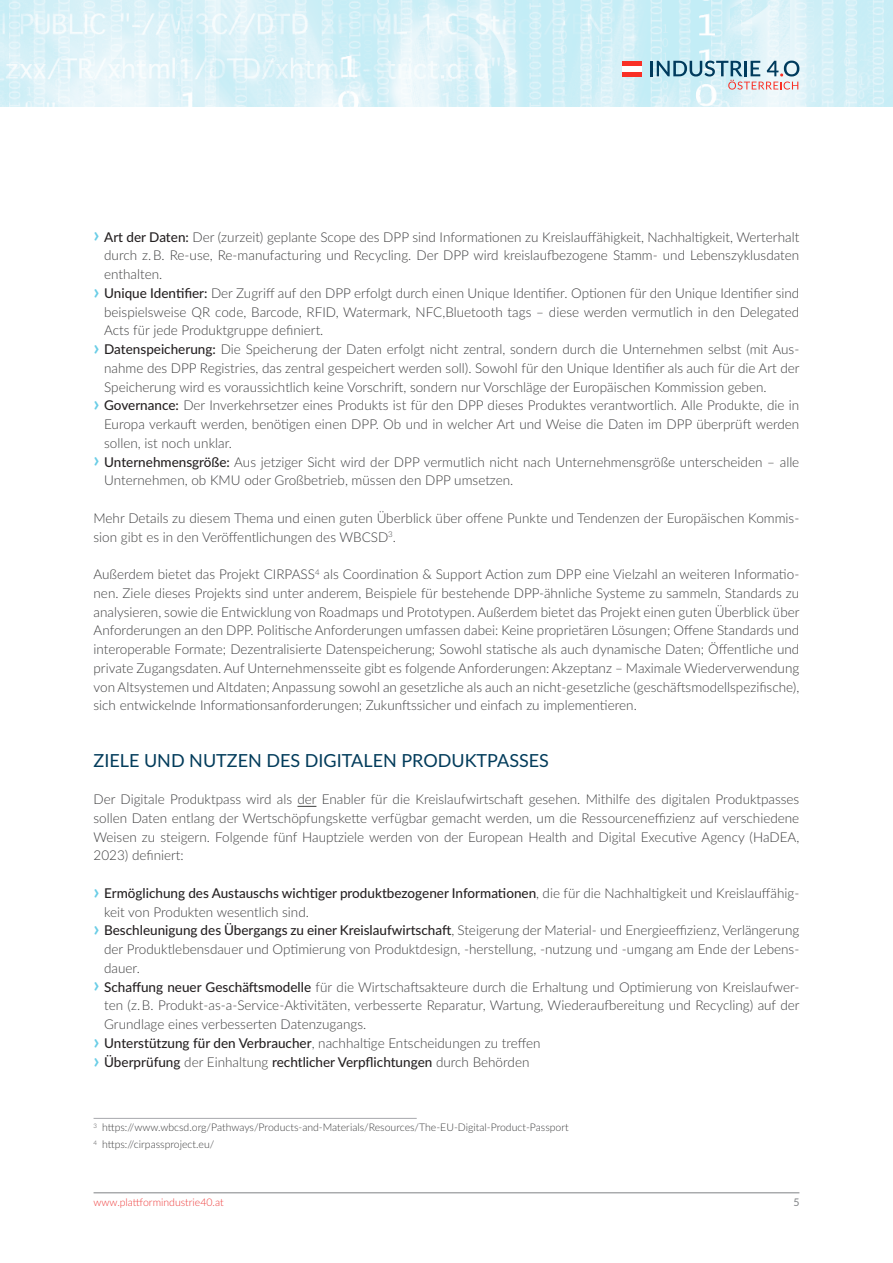
<style>
.page{position:relative;width:893px;height:1263px;background:#fff}
.page>*{position:absolute;margin:0;border:0;box-sizing:border-box;transform-origin:0 0}
.t1{font:18px "Lato";color:#033c5b}
.t2{font:300 13.5px/18.8px "Lato";color:#3e3e3f;text-align:justify}
.t3{font:500 13.5px "Lato";color:#231f20}
.t4{font:300 10.5px/16.8px "Lato";color:#3e3e3f}
.t5{font:300 10.5px "Lato";color:#ee3d3c}
.t6{font:10.5px "Lato";color:#808285}
.s1{font-weight:700;font-size:21px;color:#6acde6}
.s2{font-weight:500;color:#231f20}
.s3{font-weight:300;color:#3e3e3f}
</style>
<div class="page">
<img style="left:0;top:0;width:893px;height:106px">
<hr style="left:94px;top:1192px;width:705px;height:1px;background:#808285">
<hr style="left:650px;top:61px;width:3px;height:15px;background:#003b5d">
<svg style="left:657px;top:61px;width:142px;height:29px"></svg>
<div style="left:623px;top:61px;width:19px;height:5px;background:#f93026"></div>
<div style="left:623px;top:71px;width:19px;height:5px;background:#f93026"></div>
<div style="left:623px;top:66px;width:19px;height:5px;background:#fff"></div>
<svg style="left:297px;top:806px;width:19px;height:1px"></svg>
<hr style="left:94px;top:1118px;width:323px;height:1px;background:#a8a9ad">
<p class="t2" style="left:94px;top:227px;width:707px"><span class="s1">›</span> <span class="s2">Art der Daten:</span> Der (zurzeit) geplante Scope des DPP sind Informationen zu Kreislauffähigkeit, Nachhaltigkeit, Werterhalt</p>
<p class="t2" style="left:104px;top:246px;width:697px">durch z. B. Re-use, Re-manufacturing und Recycling. Der DPP wird kreislaufbezogene Stamm- und Lebenszyklusdaten</p>
<p class="t2" style="left:104px;top:265px;width:60px">enthalten.</p>
<p class="t2" style="left:94px;top:283px;width:707px"><span class="s1">›</span> <span class="s2">Unique Identifier:</span> Der Zugriff auf den DPP erfolgt durch einen Unique Identifier. Optionen für den Unique Identifier sind</p>
<p class="t2" style="left:104px;top:302px;width:697px">beispielsweise QR code, Barcode, RFID, Watermark, NFC,Bluetooth tags – diese werden vermutlich in den Delegated</p>
<p class="t2" style="left:104px;top:321px;width:221px">Acts für jede Produktgruppe definiert.</p>
<p class="t2" style="left:94px;top:339px;width:707px"><span class="s1">›</span> <span class="s2">Datenspeicherung:</span> Die Speicherung der Daten erfolgt nicht zentral, sondern durch die Unternehmen selbst (mit Aus-</p>
<p class="t2" style="left:104px;top:358px;width:697px">nahme des DPP Registries, das zentral gespeichert werden soll). Sowohl für den Unique Identifier als auch für die Art der</p>
<p class="t2" style="left:104px;top:377px;width:664px">Speicherung wird es voraussichtlich keine Vorschrift, sondern nur Vorschläge der Europäischen Kommission geben.</p>
<p class="t2" style="left:94px;top:396px;width:707px"><span class="s1">›</span> <span class="s2">Governance:</span> Der Inverkehrsetzer eines Produkts ist für den DPP dieses Produktes verantwortlich. Alle Produkte, die in</p>
<p class="t2" style="left:104px;top:414px;width:697px">Europa verkauft werden, benötigen einen DPP. Ob und in welcher Art und Weise die Daten im DPP überprüft werden</p>
<p class="t2" style="left:104px;top:433px;width:129px">sollen, ist noch unklar.</p>
<p class="t2" style="left:94px;top:452px;width:707px"><span class="s1">›</span> <span class="s2">Unternehmensgröße:</span> Aus jetziger Sicht wird der DPP vermutlich nicht nach Unternehmensgröße unterscheiden – alle</p>
<p class="t2" style="left:104px;top:471px;width:411px">Unternehmen, ob KMU oder Großbetrieb, müssen den DPP umsetzen.</p>
<p class="t2" style="left:94px;top:508px;width:707px">Mehr Details zu diesem Thema und einen guten Überblick über offene Punkte und Tendenzen der Europäischen Kommis&shy;sion gibt es in den Veröffentlichungen des WBCSD<sup>3</sup>.</p>
<p class="t2" style="left:94px;top:564px;width:708px">Außerdem bietet das Projekt CIRPASS<sup>4</sup> als Coordination &amp; Support Action zum DPP eine Vielzahl an weiteren Informatio&shy;nen. Ziele dieses Projekts sind unter anderem, Beispiele für bestehende DPP-ähnliche Systeme zu sammeln, Standards zu analysieren, sowie die Entwicklung von Roadmaps und Prototypen. Außerdem bietet das Projekt einen guten Überblick über Anforderungen an den DPP. Politische Anforderungen umfassen dabei: Keine proprietären Lösungen; Offene Standards und interoperable Formate; Dezentralisierte Datenspeicherung; Sowohl statische als auch dynamische Daten; Öffentliche und private Zugangsdaten. Auf Unternehmensseite gibt es folgende Anforderungen: Akzeptanz – Maximale Wiederverwendung von Altsystemen und Altdaten; Anpassung sowohl an gesetzliche als auch an nicht-gesetzliche (geschäftsmodellspezifische), sich entwickelnde Informationsanforderungen; Zukunftssicher und einfach zu implementieren.</p>
<h1 class="t1" style="left:94px;top:750px;width:457px">ZIELE UND NUTZEN DES DIGITALEN PRODUKTPASSES</h1>
<p class="t2" style="left:94px;top:790px;width:707px">Der Digitale Produktpass wird als der Enabler für die Kreislaufwirtschaft gesehen. Mithilfe des digitalen Produktpasses sollen Daten entlang der Wertschöpfungskette verfügbar gemacht werden, um die Ressourceneffizienz auf verschiedene Weisen zu steigern. Folgende fünf Hauptziele werden von der European Health and Digital Executive Agency (HaDEA, 2023) definiert:</p>
<p class="t3" style="left:94px;top:883px;width:707px"><span class="s1">›</span> Ermöglichung des Austauschs wichtiger produktbezogener Informationen<span class="s3">, die für die Nachhaltigkeit und Kreislauffähig-</span></p>
<p class="t2" style="left:104px;top:902px;width:206px">keit von Produkten wesentlich sind.</p>
<p class="t2" style="left:94px;top:921px;width:707px"><span class="s1">›</span> <span class="s2">Beschleunigung des Übergangs zu einer Kreislaufwirtschaft</span>, Steigerung der Material- und Energieeffizienz, Verlängerung</p>
<p class="t2" style="left:104px;top:939px;width:697px">der Produktlebensdauer und Optimierung von Produktdesign, -herstellung, -nutzung und -umgang am Ende der Lebens-</p>
<p class="t2" style="left:104px;top:959px;width:37px">dauer.</p>
<p class="t2" style="left:94px;top:977px;width:707px"><span class="s1">›</span> <span class="s2">Schaffung neuer Geschäftsmodelle</span> für die Wirtschaftsakteure durch die Erhaltung und Optimierung von Kreislaufwer-</p>
<p class="t2" style="left:104px;top:996px;width:697px">ten (z. B. Produkt-as-a-Service-Aktivitäten, verbesserte Reparatur, Wartung, Wiederaufbereitung und Recycling) auf der</p>
<p class="t2" style="left:104px;top:1014px;width:264px">Grundlage eines verbesserten Datenzugangs.</p>
<p class="t2" style="left:94px;top:1033px;width:449px"><span class="s1">›</span> <span class="s2">Unterstützung für den Verbraucher</span>, nachhaltige Entscheidungen zu treffen</p>
<p class="t3" style="left:94px;top:1052px;width:437px"><span class="s1">›</span> Überprüfung <span class="s3">der Einhaltung</span> rechtlicher Verpflichtungen <span class="s3">durch Behörden</span></p>
<p class="t4" style="left:94px;top:1119px;width:477px"><sup>3</sup> https://www.wbcsd.org/Pathways/Products-and-Materials/Resources/The-EU-Digital-Product-Passport<br><sup>4</sup> https://cirpassproject.eu/</p>
<p class="t5" style="left:94px;top:1195px;width:132px">www.plattformindustrie40.at</p>
<p class="t6" style="left:793px;top:1197px;width:8px">5</p>
</div>
